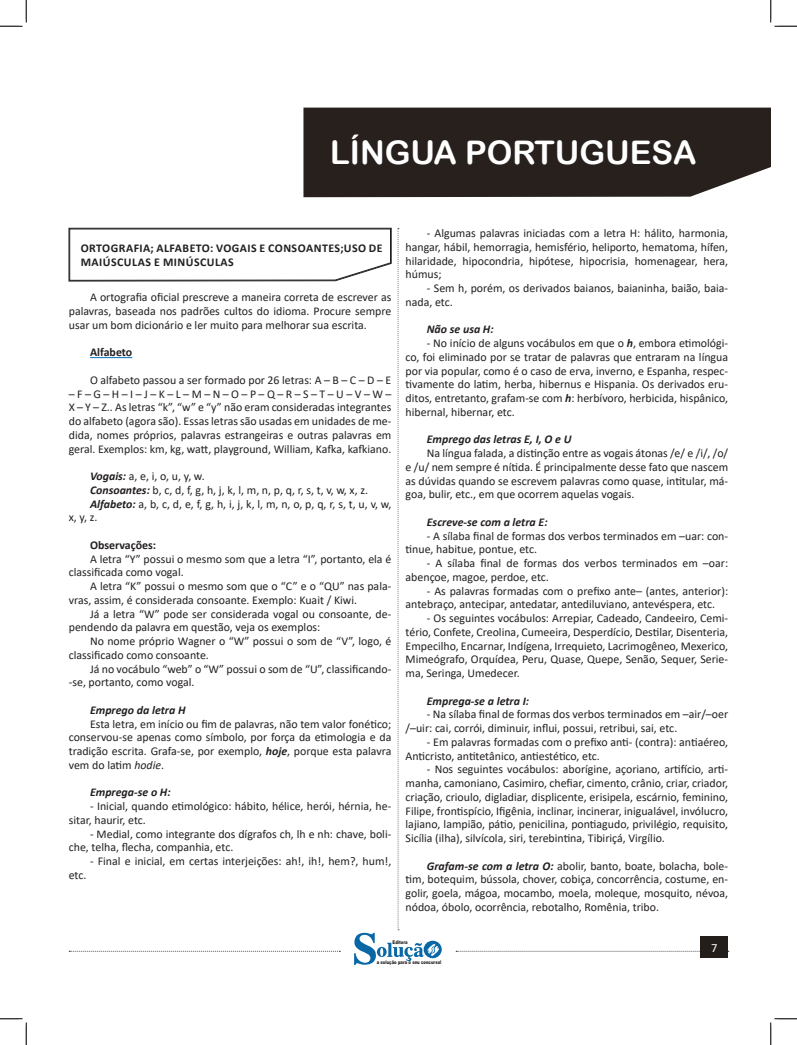
<style>
.page{position:relative;width:797px;height:1045px;background:#fff}
.page>*{position:absolute;margin:0;border:0;box-sizing:border-box;transform-origin:0 0}
.t1{font:32.5px "Arial Rounded MT Bold";color:#fff}
.t2{font:12.5px "Calibri";color:#fff}
.t3{font:11.88px/13.8px "Calibri";color:#231f20}
.t4{font:italic 700 11.88px "Calibri";color:#231f20}
.CAIXINHAS{font:700 11.88px/13.8px "Calibri";letter-spacing:.04em;color:#231f20}
.CAIXINHAS-2{font:700 11.88px "Calibri";color:#231f20}
.t5{font:900 5px "Arial";color:#231f20;scale:.76 1}
.s1{font-weight:700;font-style:italic}
.s2{font-style:italic}
</style>
<div class="page">
<svg style="left:456px;top:951px;width:273px;height:1px"></svg>
<div style="left:700px;top:936px;width:28px;height:22px;background:#241e1b"></div>
<div style="left:303px;top:108px;width:467px;height:89px;background:#27201d"></div>
<svg style="left:69px;top:228px;width:373px;height:737px"></svg>
<svg style="left:0;top:0;width:27px;height:27px"></svg>
<svg style="left:0;top:1018px;width:27px;height:27px"></svg>
<svg style="left:770px;top:0;width:27px;height:27px"></svg>
<svg style="left:770px;top:1018px;width:27px;height:27px"></svg>
<h1 class="t1" style="left:330px;top:133px;width:368px">LÍNGUA PORTUGUESA</h1>
<p class="CAIXINHAS" style="left:81px;top:241px;width:303px">ORTOGRAFIA; ALFABETO: VOGAIS E CONSOANTES;USO DE<br>MAIÚSCULAS E MINÚSCULAS</p>
<p class="t3" style="left:69px;top:290px;width:324px;text-align:justify;text-indent:21px">A ortografia oficial prescreve a maneira correta de escrever as palavras, baseada nos padrões cultos do idioma. Procure sempre usar um bom dicionário e ler muito para melhorar sua escrita.</p>
<p class="CAIXINHAS-2" style="left:90px;top:344px;width:44px">Alfabeto</p>
<p class="t3" style="left:90px;top:373px;width:303px">O alfabeto passou a ser formado por 26 letras: A – B – C – D – E</p>
<p class="t3" style="left:69px;top:386px;width:324px;text-align:justify">– F – G – H – I – J – K – L – M – N – O – P – Q – R – S – T – U – V – W – X – Y – Z.. As letras “k”, “w” e “y” não eram consideradas integrantes do alfabeto (agora são). Essas letras são usadas em unidades de me&shy;dida, nomes próprios, palavras estrangeiras e outras palavras em geral. Exemplos: km, kg, watt, playground, William, Kafka, kafkiano.</p>
<p class="t3" style="left:90px;top:469px;width:116px"><span class="s1">Vogais:</span> a, e, i, o, u, y, w.</p>
<p class="t3" style="left:90px;top:483px;width:279px"><span class="s1">Consoantes:</span> b, c, d, f, g, h, j, k, l, m, n, p, q, r, s, t, v, w, x, z.</p>
<p class="t3" style="left:69px;top:496px;width:324px;text-indent:21px"><span class="s1">Alfabeto:</span> a, b, c, d, e, f, g, h, i, j, k, l, m, n, o, p, q, r, s, t, u, v, w, x, y, z.</p>
<p class="CAIXINHAS-2" style="left:90px;top:536px;width:67px">Observações:</p>
<p class="t3" style="left:69px;top:551px;width:324px;text-indent:21px">A letra “Y” possui o mesmo som que a letra “I”, portanto, ela é classificada como vogal.</p>
<p class="t3" style="left:69px;top:579px;width:324px;text-indent:21px">A letra “K” possui o mesmo som que o “C” e o “QU” nas pala&shy;vras, assim, é considerada consoante. Exemplo: Kuait / Kiwi.</p>
<p class="t3" style="left:69px;top:606px;width:324px;text-indent:21px">Já a letra “W” pode ser considerada vogal ou consoante, de&shy;pendendo da palavra em questão, veja os exemplos:</p>
<p class="t3" style="left:69px;top:634px;width:324px;text-indent:21px">No nome próprio Wagner o “W” possui o som de “V”, logo, é classificado como consoante.</p>
<p class="t3" style="left:69px;top:661px;width:324px;text-indent:21px">Já no vocábulo “web” o “W” possui o som de “U”, classificando--se, portanto, como vogal.</p>
<p class="t4" style="left:90px;top:701px;width:97px">Emprego da letra H</p>
<p class="t3" style="left:69px;top:716px;width:324px;text-align:justify;text-indent:21px">Esta letra, em início ou fim de palavras, não tem valor fonético; conservou-se apenas como símbolo, por força da etimologia e da tradição escrita. Grafa-se, por exemplo, <span class="s1">hoje</span>, porque esta palavra vem do latim <span class="s2">hodie</span>.</p>
<p class="t4" style="left:90px;top:784px;width:82px">Emprega-se o H:</p>
<p class="t3" style="left:69px;top:799px;width:324px;text-indent:21px">- Inicial, quando etimológico: hábito, hélice, herói, hérnia, he&shy;sitar, haurir, etc.</p>
<p class="t3" style="left:69px;top:826px;width:324px;text-indent:21px">- Medial, como integrante dos dígrafos ch, lh e nh: chave, boli&shy;che, telha, flecha, companhia, etc.</p>
<p class="t3" style="left:90px;top:854px;width:303px">- Final e inicial, em certas interjeições: ah!, ih!, hem?, hum!,</p>
<p class="t3" style="left:69px;top:868px;width:19px">etc.</p>
<p class="t3" style="left:405px;top:226px;width:324px;text-align:justify;text-indent:21px">- Algumas palavras iniciadas com a letra H: hálito, harmonia, hangar, hábil, hemorragia, hemisfério, heliporto, hematoma, hífen, hilaridade, hipocondria, hipótese, hipocrisia, homenagear, hera, húmus;</p>
<p class="t3" style="left:405px;top:281px;width:324px;text-indent:21px">- Sem h, porém, os derivados baianos, baianinha, baião, baia&shy;nada, etc.</p>
<p class="t4" style="left:427px;top:321px;width:68px">Não se usa H:</p>
<p class="t3" style="left:405px;top:336px;width:324px;text-align:justify;text-indent:21px">- No início de alguns vocábulos em que o <span class="s1">h</span>, embora etimológi&shy;co, foi eliminado por se tratar de palavras que entraram na língua por via popular, como é o caso de erva, inverno, e Espanha, respec&shy;tivamente do latim, herba, hibernus e Hispania. Os derivados eru&shy;ditos, entretanto, grafam-se com <span class="s1">h</span>: herbívoro, herbicida, hispânico, hibernal, hibernar, etc.</p>
<p class="t4" style="left:427px;top:431px;width:146px">Emprego das letras E, I, O e U</p>
<p class="t3" style="left:405px;top:446px;width:324px;text-align:justify;text-indent:21px">Na língua falada, a distinção entre as vogais átonas /e/ e /i/, /o/ e /u/ nem sempre é nítida. É principalmente desse fato que nascem as dúvidas quando se escrevem palavras como quase, intitular, má&shy;goa, bulir, etc., em que ocorrem aquelas vogais.</p>
<p class="t4" style="left:427px;top:513px;width:122px">Escreve-se com a letra E:</p>
<p class="t3" style="left:405px;top:528px;width:324px;text-indent:21px">- A sílaba final de formas dos verbos terminados em –uar: con&shy;tinue, habitue, pontue, etc.</p>
<p class="t3" style="left:405px;top:556px;width:324px;text-indent:21px">- A sílaba final de formas dos verbos terminados em –oar: abençoe, magoe, perdoe, etc.</p>
<p class="t3" style="left:405px;top:583px;width:324px;text-indent:21px">- As palavras formadas com o prefixo ante– (antes, anterior): antebraço, antecipar, antedatar, antediluviano, antevéspera, etc.</p>
<p class="t3" style="left:405px;top:611px;width:324px;text-align:justify;text-indent:21px">- Os seguintes vocábulos: Arrepiar, Cadeado, Candeeiro, Cemi&shy;tério, Confete, Creolina, Cumeeira, Desperdício, Destilar, Disenteria, Empecilho, Encarnar, Indígena, Irrequieto, Lacrimogêneo, Mexerico, Mimeógrafo, Orquídea, Peru, Quase, Quepe, Senão, Sequer, Serie&shy;ma, Seringa, Umedecer.</p>
<p class="t4" style="left:427px;top:692px;width:104px">Emprega-se a letra I:</p>
<p class="t3" style="left:405px;top:707px;width:324px;text-indent:21px">- Na sílaba final de formas dos verbos terminados em –air/–oer /–uir: cai, corrói, diminuir, influi, possui, retribui, sai, etc.</p>
<p class="t3" style="left:405px;top:735px;width:324px;text-indent:21px">- Em palavras formadas com o prefixo anti- (contra): antiaéreo,<br>Anticristo, antitetânico, antiestético, etc.</p>
<p class="t3" style="left:405px;top:762px;width:324px;text-align:justify;text-indent:21px">- Nos seguintes vocábulos: aborígine, açoriano, artifício, arti&shy;manha, camoniano, Casimiro, chefiar, cimento, crânio, criar, criador, criação, crioulo, digladiar, displicente, erisipela, escárnio, feminino, Filipe, frontispício, Ifigênia, inclinar, incinerar, inigualável, invólucro, lajiano, lampião, pátio, penicilina, pontiagudo, privilégio, requisito, Sicília (ilha), silvícola, siri, terebintina, Tibiriçá, Virgílio.</p>
<p class="t3" style="left:405px;top:858px;width:324px;text-align:justify;text-indent:21px"><span class="s1">Grafam-se com a letra O:</span> abolir, banto, boate, bolacha, bole&shy;tim, botequim, bússola, chover, cobiça, concorrência, costume, en&shy;golir, goela, mágoa, mocambo, moela, moleque, mosquito, névoa, nódoa, óbolo, ocorrência, rebotalho, Romênia, tribo.</p>
<p class="t5" style="left:392px;top:939px;width:21px">Editora</p>
<p class="t5" style="left:377px;top:959px;width:86px">a solução para o seu concurso!</p>
<p class="t2" style="left:711px;top:939px;width:8px">7</p>
</div>
